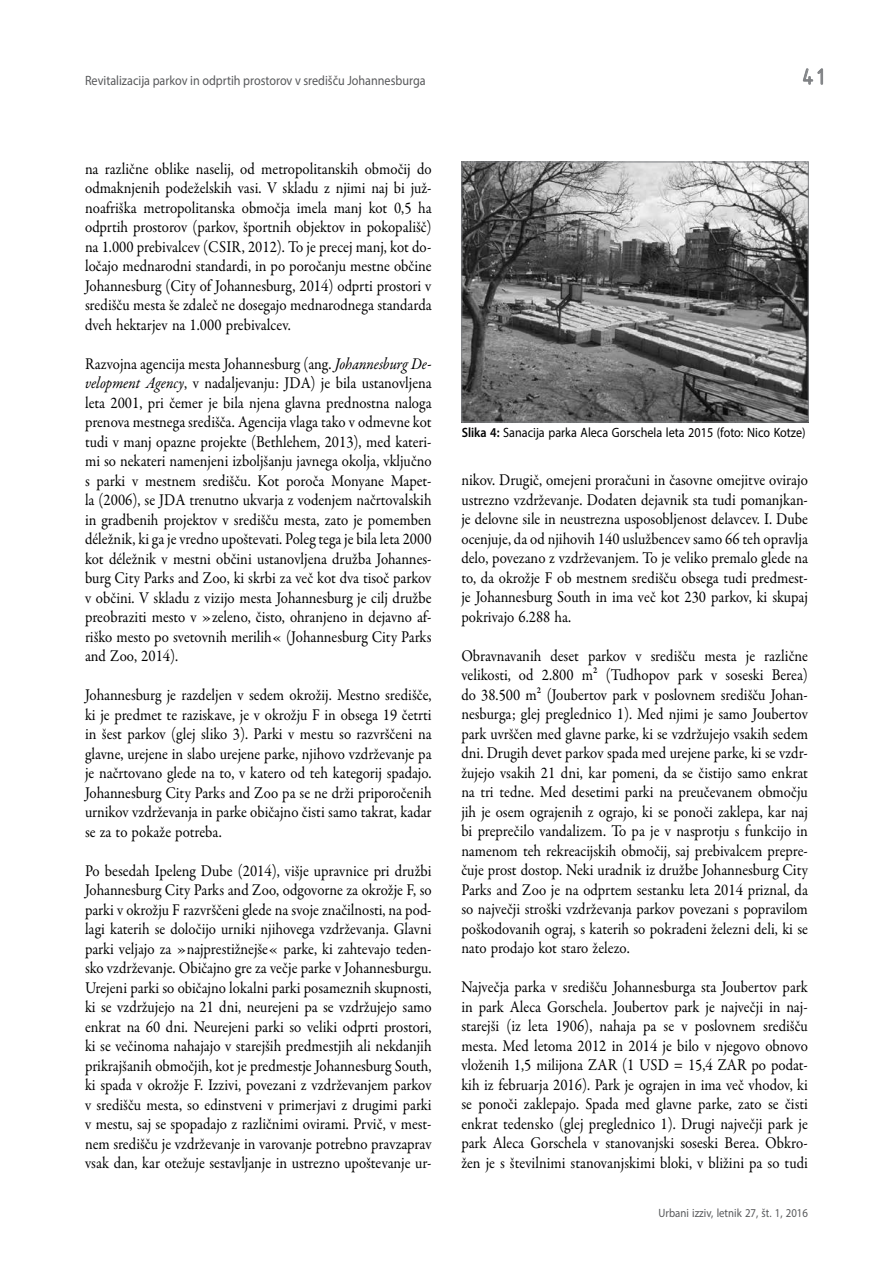
<style>
.page{position:relative;width:893px;height:1263px;background:#fff}
.page>*{position:absolute;margin:0;border:0;box-sizing:border-box;transform-origin:0 0}
.t1{font:24px "ISOCTEUR";color:#808285}
.t2{font:16.5px/19.5px "Garamond Premr Pro";color:#000;text-align:justify;scale:.9 1}
.t3{font:13.5px "Myriad Pro";color:#58595b;scale:.9 1}
.t4{font:13.5px "Myriad Pro";color:#000;scale:.9 1}
.t5{font:12px "Myriad Pro";color:#58595b;scale:.9 1}
.s1{font-style:italic}
.s2{font-weight:600}
</style>
<div class="page">
<svg style="left:803px;top:68px;width:20px;height:17px"></svg>
<img style="left:463px;top:164px;width:344px;height:256px">
<div style="left:461px;top:162px;width:348px;height:260px;border:1px solid #808285"></div>
<p class="t3" style="left:85px;top:72px;width:380px">Revitalizacija parkov in odprtih prostorov v središču Johannesburga</p>
<h1 class="t1" style="left:799px;top:61px;width:31px">41</h1>
<p class="t2" style="left:85px;top:159px;width:387px">na različne oblike naselij, od metropolitanskih območij do odmaknjenih podeželskih vasi. V skladu z njimi naj bi juž&shy;noafriška metropolitanska območja imela manj kot 0,5 ha odprtih prostorov (parkov, športnih objektov in pokopališč) na 1.000 prebivalcev (CSIR, 2012). To je precej manj, kot do&shy;ločajo mednarodni standardi, in po poročanju mestne občine Johannesburg (City of Johannesburg, 2014) odprti prostori v središču mesta še zdaleč ne dosegajo mednarodnega standarda dveh hektarjev na 1.000 prebivalcev.</p>
<p class="t2" style="left:85px;top:354px;width:387px">Razvojna agencija mesta Johannesburg (ang. <span class="s1">Johannesburg De&shy;velopment Agency</span>, v nadaljevanju: JDA) je bila ustanovljena leta 2001, pri čemer je bila njena glavna prednostna naloga prenova mestnega središča. Agencija vlaga tako v odmevne kot tudi v manj opazne projekte (Bethlehem, 2013), med kateri&shy;mi so nekateri namenjeni izboljšanju javnega okolja, vključno s parki v mestnem središču. Kot poroča Monyane Mapet&shy;la (2006), se JDA trenutno ukvarja z vodenjem načrtovalskih in gradbenih projektov v središču mesta, zato je pomemben déležnik, ki ga je vredno upoštevati. Poleg tega je bila leta 2000 kot déležnik v mestni občini ustanovljena družba Johannes&shy;burg City Parks and Zoo, ki skrbi za več kot dva tisoč parkov v občini. V skladu z vizijo mesta Johannesburg je cilj družbe preobraziti mesto v »zeleno, čisto, ohranjeno in dejavno af&shy;riško mesto po svetovnih merilih« (Johannesburg City Parks and Zoo, 2014).</p>
<p class="t2" style="left:85px;top:685px;width:387px">Johannesburg je razdeljen v sedem okrožij. Mestno središče, ki je predmet te raziskave, je v okrožju F in obsega 19 četrti in šest parkov (glej sliko 3). Parki v mestu so razvrščeni na glavne, urejene in slabo urejene parke, njihovo vzdrževanje pa je načrtovano glede na to, v katero od teh kategorij spadajo.<br>Johannesburg City Parks and Zoo pa se ne drži priporočenih urnikov vzdrževanja in parke običajno čisti samo takrat, kadar se za to pokaže potreba.</p>
<p class="t2" style="left:85px;top:861px;width:387px">Po besedah Ipeleng Dube (2014), višje upravnice pri družbi Johannesburg City Parks and Zoo, odgovorne za okrožje F, so parki v okrožju F razvrščeni glede na svoje značilnosti, na pod&shy;lagi katerih se določijo urniki njihovega vzdrževanja. Glavni parki veljajo za »najprestižnejše« parke, ki zahtevajo teden&shy;sko vzdrževanje. Običajno gre za večje parke v Johannesburgu.<br>Urejeni parki so običajno lokalni parki posameznih skupnosti, ki se vzdržujejo na 21 dni, neurejeni pa se vzdržujejo samo enkrat na 60 dni. Neurejeni parki so veliki odprti prostori, ki se večinoma nahajajo v starejših predmestjih ali nekdanjih prikrajšanih območjih, kot je predmestje Johannesburg South, ki spada v okrožje F. Izzivi, povezani z vzdrževanjem parkov v središču mesta, so edinstveni v primerjavi z drugimi parki v mestu, saj se spopadajo z različnimi ovirami. Prvič, v mest&shy;nem središču je vzdrževanje in varovanje potrebno pravzaprav vsak dan, kar otežuje sestavljanje in ustrezno upoštevanje ur-</p>
<p class="t4" style="left:462px;top:425px;width:384px"><span class="s2">Slika 4:</span> Sanacija parka Aleca Gorschela leta 2015 (foto: Nico Kotze)</p>
<p class="t2" style="left:461px;top:471px;width:387px">nikov. Drugič, omejeni proračuni in časovne omejitve ovirajo ustrezno vzdrževanje. Dodaten dejavnik sta tudi pomanjkan&shy;je delovne sile in neustrezna usposobljenost delavcev. I. Dube ocenjuje, da od njihovih 140 uslužbencev samo 66 teh opravlja delo, povezano z vzdrževanjem. To je veliko premalo glede na to, da okrožje F ob mestnem središču obsega tudi predmest&shy;je Johannesburg South in ima več kot 230 parkov, ki skupaj pokrivajo 6.288 ha.</p>
<p class="t2" style="left:461px;top:646px;width:387px">Obravnavanih deset parkov v središču mesta je različne velikosti, od 2.800 m² (Tudhopov park v soseski Berea) do 38.500 m² (Joubertov park v poslovnem središču Johan&shy;nesburga; glej preglednico 1). Med njimi je samo Joubertov park uvrščen med glavne parke, ki se vzdržujejo vsakih sedem dni. Drugih devet parkov spada med urejene parke, ki se vzdr&shy;žujejo vsakih 21 dni, kar pomeni, da se čistijo samo enkrat na tri tedne. Med desetimi parki na preučevanem območju jih je osem ograjenih z ograjo, ki se ponoči zaklepa, kar naj bi preprečilo vandalizem. To pa je v nasprotju s funkcijo in namenom teh rekreacijskih območij, saj prebivalcem prepre&shy;čuje prost dostop. Neki uradnik iz družbe Johannesburg City Parks and Zoo je na odprtem sestanku leta 2014 priznal, da so največji stroški vzdrževanja parkov povezani s popravilom poškodovanih ograj, s katerih so pokradeni železni deli, ki se nato prodajo kot staro železo.</p>
<p class="t2" style="left:461px;top:978px;width:387px">Največja parka v središču Johannesburga sta Joubertov park in park Aleca Gorschela. Joubertov park je največji in naj&shy;starejši (iz leta 1906), nahaja pa se v poslovnem središču mesta. Med letoma 2012 in 2014 je bilo v njegovo obnovo vloženih 1,5 milijona ZAR (1 USD = 15,4 ZAR po podat&shy;kih iz februarja 2016). Park je ograjen in ima več vhodov, ki se ponoči zaklepajo. Spada med glavne parke, zato se čisti enkrat tedensko (glej preglednico 1). Drugi največji park je park Aleca Gorschela v stanovanjski soseski Berea. Obkro&shy;žen je s številnimi stanovanjskimi bloki, v bližini pa so tudi</p>
<p class="t5" style="left:658px;top:1205px;width:168px">Urbani izziv, letnik 27, št. 1, 2016</p>
</div>
